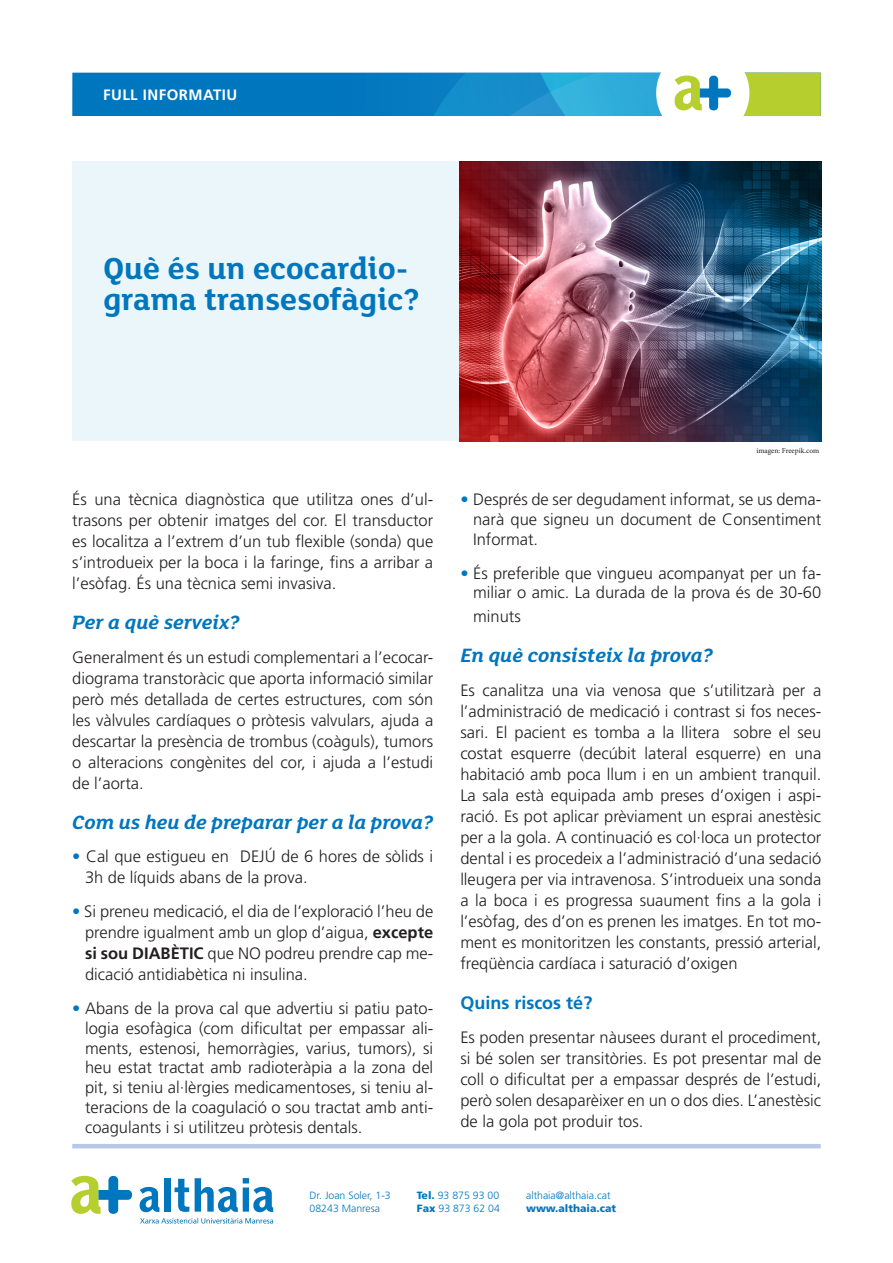
<style>
.page{position:relative;width:893px;height:1263px;background:#fff}
.page>*{position:absolute;margin:0;border:0;box-sizing:border-box;transform-origin:0 0}
.t1{font:700 33px/31.5px "FS Lola";color:#0076be}
.t2{font:italic 700 21px "FS Lola";color:#0076be}
.t3{font:700 18px "Frutiger LT Std";color:#0076be}
.t4{font:300 16.5px/21px "Frutiger LT Std";color:#231f20;text-align:justify}
.t5{font:700 15px "Frutiger LT Std";letter-spacing:.03em;color:#fff}
.t6{font:300 10.5px "Frutiger LT Std";color:#0076be}
.t7{font:900 10.5px "Frutiger LT Std";color:#0076be}
.t8{font:7.5px "Minion Pro";letter-spacing:-.005em;color:#231f20}
.s1{color:#0076be}
.s2{font-weight:700}
.s3{font-weight:900}
</style>
<div class="page">
<div style="left:72px;top:161px;width:411px;height:280px;background:#ebf6fa"></div>
<img style="left:460px;top:161px;width:361px;height:280px">
<div style="left:72px;top:73px;width:749px;height:43px;background:#0076be"></div>
<svg style="left:71px;top:1176px;width:61px;height:38px"></svg>
<svg style="left:140px;top:1187px;width:19px;height:25px"></svg>
<div style="left:164px;top:1178px;width:7px;height:33px;background:#0076be"></div>
<svg style="left:175px;top:1179px;width:14px;height:33px"></svg>
<svg style="left:195px;top:1178px;width:78px;height:34px"></svg>
<svg style="left:140px;top:1218px;width:133px;height:5px"></svg>
<svg style="left:433px;top:73px;width:388px;height:43px;background:#65b6b4"></svg>
<hr style="left:72px;top:1144px;width:749px;height:4px;background:#b5c8e6">
<p class="t5" style="left:103px;top:86px;width:136px">FULL INFORMATIU</p>
<p class="t1" style="left:103px;top:251px;width:318px">Què és un ecocardio&shy;grama transesofàgic?</p>
<p class="t4" style="left:72px;top:489px;width:362px">És una tècnica diagnòstica que utilitza ones d’ul&shy;trasons per obtenir imatges del cor. El transductor es localitza a l’extrem d’un tub flexible (sonda) que s’introdueix per la boca i la faringe, fins a arribar a l’esòfag. És una tècnica semi invasiva.</p>
<p class="t2" style="left:72px;top:608px;width:169px">Per a què serveix?</p>
<p class="t4" style="left:72px;top:647px;width:363px">Generalment és un estudi complementari a l’ecocar&shy;diograma transtoràcic que aporta informació similar però més detallada de certes estructures, com són les vàlvules cardíaques o pròtesis valvulars, ajuda a descartar la presència de trombus (coàguls), tumors o alteracions congènites del cor, i ajuda a l’estudi de l’aorta.</p>
<p class="t2" style="left:72px;top:807px;width:362px">Com us heu de preparar per a la prova?</p>
<p class="t4" style="left:85px;top:846px;width:350px;text-indent:-13px"><span class="s1">•</span> Cal que estigueu en DEJÚ de 6 hores de sòlids i<br>3h de líquids abans de la prova.</p>
<p class="t4" style="left:85px;top:901px;width:350px;text-indent:-13px"><span class="s1">•</span> Si preneu medicació, el dia de l’exploració l’heu de prendre igualment amb un glop d’aigua, <span class="s2">excepte si sou DIABÈTIC</span> que NO podreu prendre cap me&shy;dicació antidiabètica ni insulina.</p>
<p class="t4" style="left:85px;top:998px;width:350px;line-height:19.8px;text-indent:-13px"><span class="s1">•</span> Abans de la prova cal que advertiu si patiu pato&shy;logia esofàgica (com dificultat per empassar ali&shy;ments, estenosi, hemorràgies, varius, tumors), si heu estat tractat amb radioteràpia a la zona del pit, si teniu al·lèrgies medicamentoses, si teniu al&shy;teracions de la coagulació o sou tractat amb anti&shy;coagulants i si utilitzeu pròtesis dentals.</p>
<p class="t8" style="left:756px;top:445px;width:64px">imagen: Freepik.com</p>
<p class="t4" style="left:473px;top:490px;width:350px;line-height:19.8px;text-indent:-13px"><span class="s1">•</span> Després de ser degudament informat, se us dema&shy;narà que signeu un document de Consentiment Informat.</p>
<p class="t4" style="left:460px;top:563px;width:362px;line-height:19.8px;text-align:right"><span class="s1">•</span> És preferible que vingueu acompanyat per un fa&shy;miliar o amic. La durada de la prova és de 30-60</p>
<p class="t4" style="left:473px;top:606px;width:49px">minuts</p>
<p class="t2" style="left:460px;top:641px;width:254px">En què consisteix la prova?</p>
<p class="t4" style="left:460px;top:680px;width:363px">Es canalitza una via venosa que s’utilitzarà per a l’administració de medicació i contrast si fos neces&shy;sari. El pacient es tomba a la llitera sobre el seu costat esquerre (decúbit lateral esquerre) en una habitació amb poca llum i en un ambient tranquil.<br>La sala està equipada amb preses d’oxigen i aspi&shy;ració. Es pot aplicar prèviament un esprai anestèsic per a la gola. A continuació es col·loca un protector dental i es procedeix a l’administració d’una sedació lleugera per via intravenosa. S’introdueix una sonda a la boca i es progressa suaument fins a la gola i l’esòfag, des d’on es prenen les imatges. En tot mo&shy;ment es monitoritzen les constants, pressió arterial, freqüència cardíaca i saturació d’oxigen</p>
<p class="t3" style="left:460px;top:992px;width:133px">Quins riscos té?</p>
<p class="t4" style="left:460px;top:1026px;width:362px">Es poden presentar nàusees durant el procediment, si bé solen ser transitòries. Es pot presentar mal de coll o dificultat per a empassar després de l’estudi, però solen desaparèixer en un o dos dies. L’anestèsic de la gola pot produir tos.</p>
<p class="t6" style="left:310px;top:1189px;width:83px">Dr. Joan Soler, 1-3</p>
<p class="t6" style="left:310px;top:1202px;width:72px">08243 Manresa</p>
<p class="t6" style="left:417px;top:1189px;width:84px"><span class="s3">Tel.</span> 93 875 93 00</p>
<p class="t6" style="left:417px;top:1202px;width:85px"><span class="s3">Fax</span> 93 873 62 04</p>
<p class="t6" style="left:526px;top:1189px;width:86px">althaia@althaia.cat</p>
<p class="t7" style="left:526px;top:1202px;width:92px">www.althaia.cat</p>
</div>
